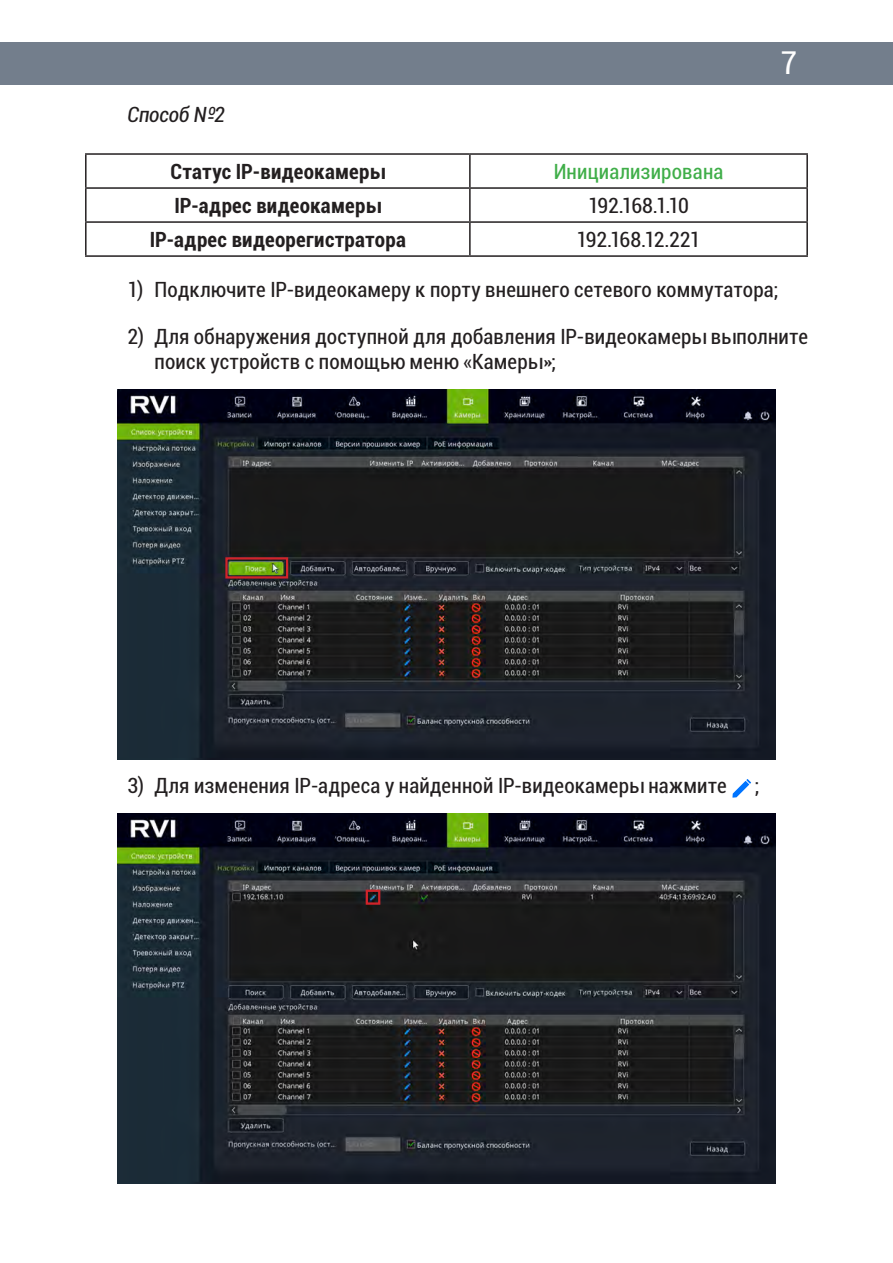
<style>
.page{position:relative;width:893px;height:1263px;background:#fff}
.page>*{position:absolute;margin:0;border:0;box-sizing:border-box;transform-origin:0 0}
.t1{font:condensed 31.5px "Roboto";color:#fff}
.t2{font:condensed 21px/25.2px "Roboto";letter-spacing:.005em;color:#231f20}
.t3{font:700 condensed 21px "Roboto";letter-spacing:.015em;color:#231f20}
.t4{font:condensed 21px "Roboto";letter-spacing:.01em;color:#40ae49}
.t5{font:condensed 21px "Roboto";letter-spacing:-.035em;color:#231f20}
.Примечания{font:italic condensed 21px "Roboto";letter-spacing:-.005em;color:#231f20}
</style>
<div class="page">
<div style="left:0;top:43px;width:893px;height:42px;background:#737e8c"></div>
<hr style="left:85px;top:153px;width:385px;height:2px;background:#231f20">
<hr style="left:85px;top:155px;width:2px;height:32px;background:#231f20">
<hr style="left:470px;top:153px;width:338px;height:2px;background:#231f20">
<hr style="left:469px;top:155px;width:2px;height:32px;background:#231f20">
<hr style="left:806px;top:155px;width:2px;height:32px;background:#231f20">
<hr style="left:85px;top:187px;width:385px;height:2px;background:#231f20">
<hr style="left:85px;top:189px;width:2px;height:32px;background:#231f20">
<hr style="left:470px;top:187px;width:338px;height:2px;background:#231f20">
<hr style="left:469px;top:189px;width:2px;height:32px;background:#231f20">
<hr style="left:806px;top:189px;width:2px;height:32px;background:#231f20">
<hr style="left:85px;top:221px;width:385px;height:2px;background:#231f20">
<hr style="left:85px;top:223px;width:2px;height:32px;background:#231f20">
<hr style="left:470px;top:221px;width:338px;height:2px;background:#231f20">
<hr style="left:469px;top:223px;width:2px;height:32px;background:#231f20">
<hr style="left:806px;top:223px;width:2px;height:32px;background:#231f20">
<hr style="left:85px;top:255px;width:385px;height:2px;background:#231f20">
<hr style="left:470px;top:255px;width:338px;height:2px;background:#231f20">
<img style="left:118px;top:389px;width:657px;height:370px">
<div style="left:225px;top:557px;width:63px;height:21px;border:2px solid #d1232a"></div>
<img style="left:118px;top:813px;width:657px;height:370px">
<div style="left:366px;top:890px;width:14px;height:15px;border:2px solid #d1232a"></div>
<svg style="left:732px;top:779px;width:19px;height:19px"></svg>
<p class="Примечания" style="left:128px;top:100px;width:99px">Способ №2</p>
<h1 class="t1" style="left:781px;top:41px;width:18px">7</h1>
<p class="t3" style="left:170px;top:157px;width:216px">Статус IP-видеокамеры</p>
<p class="t4" style="left:554px;top:157px;width:171px">Инициализирована</p>
<p class="t3" style="left:174px;top:191px;width:208px">IP-адрес видеокамеры</p>
<p class="t2" style="left:588px;top:192px;width:102px">192.168.1.10</p>
<p class="t3" style="left:150px;top:225px;width:257px">IP-адрес видеорегистратора</p>
<p class="t5" style="left:576px;top:225px;width:126px">192.168.12.221</p>
<p class="t2" style="left:128px;top:276px;width:652px">1) Подключите IP-видеокамеру к порту внешнего сетевого коммутатора;</p>
<p class="t2" style="left:155px;top:323px;width:655px;text-indent:-27px">2) Для обнаружения доступной для добавления IP-видеокамеры выполните поиск устройств с помощью меню «Камеры»;</p>
<p class="t2" style="left:128px;top:773px;width:601px">3) Для изменения IP-адреса у найденной IP-видеокамеры нажмите</p>
<p class="t2" style="left:754px;top:773px;width:6px">;</p>
</div>
